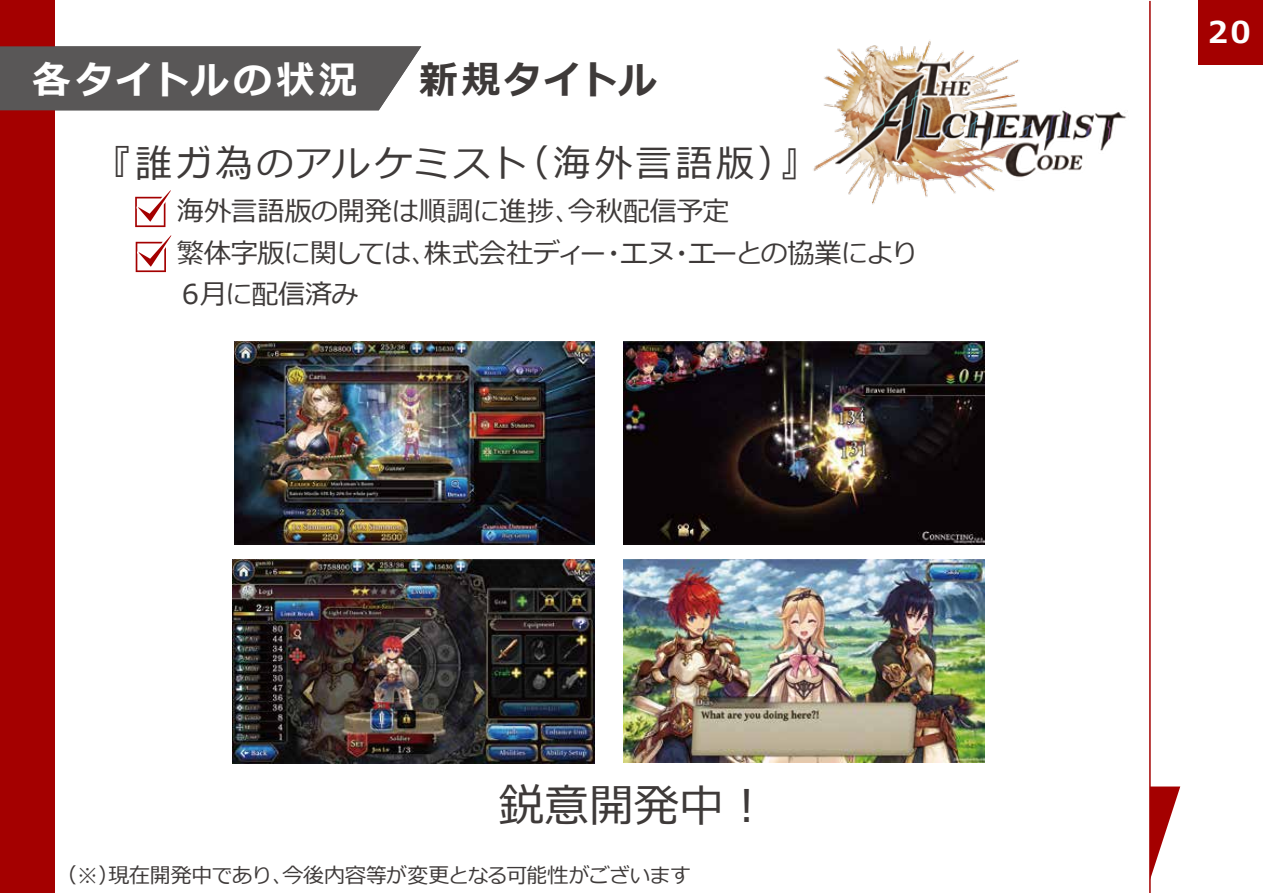
<style>
.page{position:relative;width:1263px;height:893px;background:#fff}
.page>*{position:absolute;margin:0;border:0;box-sizing:border-box;transform-origin:0 0}
.t1{font:45px "Meiryo";color:#3e3a39}
.t2{font:700 38.25px "Meiryo";letter-spacing:.07em;color:#fff}
.t3{font:37.5px "Meiryo";letter-spacing:.085em;color:#3e3a39}
.t4{font:700 30px "Meiryo";color:#fff}
.t5{font:27.3px/41.4px "Meiryo";letter-spacing:-.02em;color:#3e3a39}
.t6{font:21px "Meiryo";letter-spacing:-.03em;color:#3e3a39}
.s1{color:#3e3a39}
</style>
<div class="page">
<svg style="left:1151px;top:786px;width:29px;height:91px"></svg>
<hr style="left:1149px;top:1px;width:2px;height:892px;background:#a40000">
<img style="left:813px;top:40px;width:315px;height:165px">
<svg style="left:135px;top:190px;width:36px;height:37px"></svg>
<svg style="left:136px;top:235px;width:35px;height:37px"></svg>
<img style="left:234px;top:342px;width:361px;height:203px">
<img style="left:623px;top:341px;width:361px;height:204px">
<img style="left:233px;top:560px;width:361px;height:203px">
<img style="left:623px;top:559px;width:361px;height:204px">
<div style="left:1199px;top:0;width:64px;height:64px;background:#a40000"></div>
<div style="left:0;top:0;width:55px;height:893px;background:#a40000"></div>
<div style="left:0;top:46px;width:421px;height:64px;background:#595757"></div>
<h2 class="t2" style="left:32px;top:53px;width:325px">パイプライン詳細</h2>
<h2 class="t2" style="left:32px;top:53px;width:626px">各タイトルの状況　 <span class="s1">新規タイトル</span></h2>
<h3 class="t3" style="left:94px;top:137px;width:725px">『誰ガ為のアルケミスト（海外言語版）』</h3>
<p class="t5" style="left:177px;top:192px;width:743px">海外言語版の開発は順調に進捗、今秋配信予定<br>繁体字版に関しては、株式会社ディー・エヌ・エーとの協業により<br>６月に配信済み</p>
<h1 class="t1" style="left:499px;top:774px;width:271px">鋭意開発中！</h1>
<p class="t6" style="left:56px;top:861px;width:636px">（※）現在開発中であり、今後内容等が変更となる可能性がございます</p>
<p class="t4" style="left:1208px;top:11px;width:44px">20</p>
</div>
